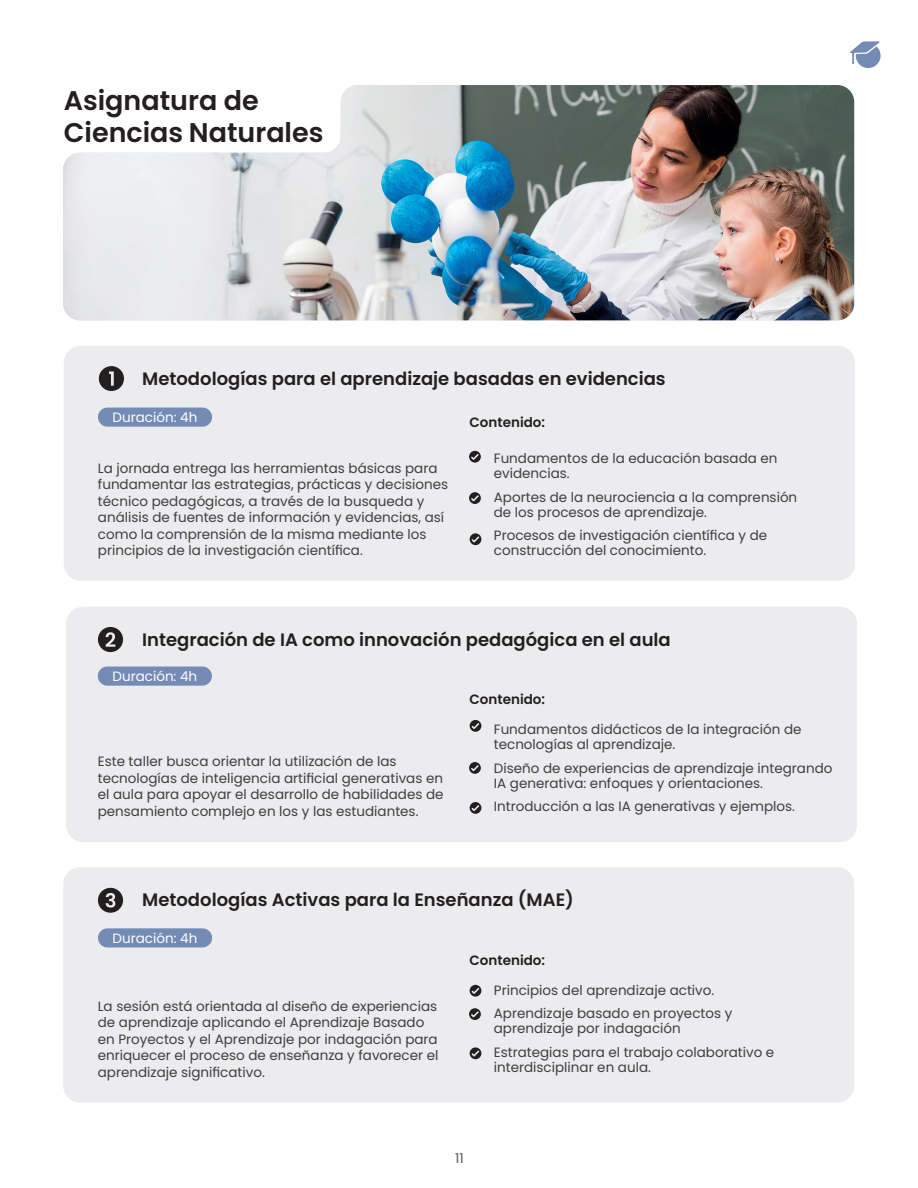
<style>
.page{position:relative;width:918px;height:1188px;background:#fff}
.page>*{position:absolute;margin:0;border:0;box-sizing:border-box;transform-origin:0 0}
.t1{font:600 27px "Poppins";color:#231f20}
.SUBTIT_nombres_cursos{font:600 18px "Poppins";color:#231f20}
.texto_cuerpo_gnral{font:13.5px/16.5px "Poppins";color:#3e3e3f}
.TEXTO_PUNTEO{font:13.5px/15px "Poppins";color:#3e3e3f}
.t2{font:13.5px "Poppins";color:#fff}
.t3{font:600 13.5px "Poppins";color:#231f20}
.t4{font:13.5px "Poppins";color:#57585a}
</style>
<div class="page">
<svg style="left:850px;top:41px;width:31px;height:27px"></svg>
<div style="left:66px;top:607px;width:791px;height:235px;background:#ececee;border-radius:17px"></div>
<div style="left:63px;top:867px;width:791px;height:236px;background:#ececee;border-radius:17px"></div>
<img style="left:63px;top:85px;width:791px;height:235px">
<div style="left:64px;top:346px;width:791px;height:235px;background:#ececee;border-radius:17px"></div>
<div style="left:98px;top:408px;width:114px;height:19px;background:#748bb5;border-radius:10px"></div>
<div style="left:98px;top:667px;width:114px;height:19px;background:#748bb5;border-radius:10px"></div>
<div style="left:98px;top:928px;width:114px;height:19px;background:#748bb5;border-radius:10px"></div>
<svg style="left:99px;top:366px;width:25px;height:25px"></svg>
<svg style="left:98px;top:627px;width:25px;height:25px"></svg>
<svg style="left:98px;top:888px;width:25px;height:25px"></svg>
<svg style="left:469px;top:492px;width:12px;height:12px"></svg>
<svg style="left:469px;top:451px;width:12px;height:12px"></svg>
<svg style="left:470px;top:533px;width:11px;height:12px"></svg>
<svg style="left:470px;top:720px;width:11px;height:12px"></svg>
<svg style="left:469px;top:762px;width:12px;height:12px"></svg>
<svg style="left:470px;top:802px;width:11px;height:12px"></svg>
<svg style="left:470px;top:985px;width:11px;height:12px"></svg>
<svg style="left:469px;top:1008px;width:12px;height:12px"></svg>
<svg style="left:470px;top:1047px;width:11px;height:12px"></svg>
<p class="t1" style="left:64px;top:85px;width:196px">Asignatura de</p>
<p class="t1" style="left:64px;top:117px;width:261px">Ciencias Naturales</p>
<p class="SUBTIT_nombres_cursos" style="left:142px;top:368px;width:525px">Metodologías para el aprendizaje basadas en evidencias</p>
<p class="t2" style="left:113px;top:409px;width:86px">Duración: 4h</p>
<p class="texto_cuerpo_gnral" style="left:98px;top:460px;width:352px">La jornada entrega las herramientas básicas para fundamentar las estrategias, prácticas y decisiones técnico pedagógicas, a través de la busqueda y análisis de fuentes de información y evidencias, así como la comprensión de la misma mediante los principios de la investigación científica.</p>
<p class="t3" style="left:470px;top:415px;width:77px">Contenido:</p>
<p class="TEXTO_PUNTEO" style="left:494px;top:451px;width:285px">Fundamentos de la educación basada en evidencias.</p>
<p class="TEXTO_PUNTEO" style="left:494px;top:489px;width:305px">Aportes de la neurociencia a la comprensión de los procesos de aprendizaje.</p>
<p class="TEXTO_PUNTEO" style="left:494px;top:528px;width:275px">Procesos de investigación científica y de construcción del conocimiento.</p>
<p class="SUBTIT_nombres_cursos" style="left:142px;top:629px;width:530px">Integración de IA como innovación pedagógica en el aula</p>
<p class="t2" style="left:113px;top:668px;width:86px">Duración: 4h</p>
<p class="texto_cuerpo_gnral" style="left:98px;top:754px;width:347px">Este taller busca orientar la utilización de las tecnologías de inteligencia artificial generativas en el aula para apoyar el desarrollo de habilidades de pensamiento complejo en los y las estudiantes.</p>
<p class="t3" style="left:470px;top:692px;width:77px">Contenido:</p>
<p class="TEXTO_PUNTEO" style="left:494px;top:722px;width:309px">Fundamentos didácticos de la integración de tecnologías al aprendizaje.</p>
<p class="TEXTO_PUNTEO" style="left:494px;top:760px;width:340px">Diseño de experiencias de aprendizaje integrando<br>IA generativa: enfoques y orientaciones.</p>
<p class="TEXTO_PUNTEO" style="left:494px;top:799px;width:303px">Introducción a las IA generativas y ejemplos.</p>
<p class="SUBTIT_nombres_cursos" style="left:142px;top:889px;width:433px">Metodologías Activas para la Enseñanza (MAE)</p>
<p class="t2" style="left:113px;top:930px;width:86px">Duración: 4h</p>
<p class="texto_cuerpo_gnral" style="left:98px;top:998px;width:342px">La sesión está orientada al diseño de experiencias de aprendizaje aplicando el Aprendizaje Basado en Proyectos y el Aprendizaje por indagación para enriquecer el proceso de enseñanza y favorecer el aprendizaje significativo.</p>
<p class="t3" style="left:470px;top:953px;width:77px">Contenido:</p>
<p class="TEXTO_PUNTEO" style="left:494px;top:983px;width:222px">Principios del aprendizaje activo.</p>
<p class="TEXTO_PUNTEO" style="left:494px;top:1006px;width:240px">Aprendizaje basado en proyectos y aprendizaje por indagación</p>
<p class="TEXTO_PUNTEO" style="left:494px;top:1045px;width:282px">Estrategias para el trabajo colaborativo e interdisciplinar en aula.</p>
<p class="t4" style="left:455px;top:1151px;width:10px">11</p>
</div>
